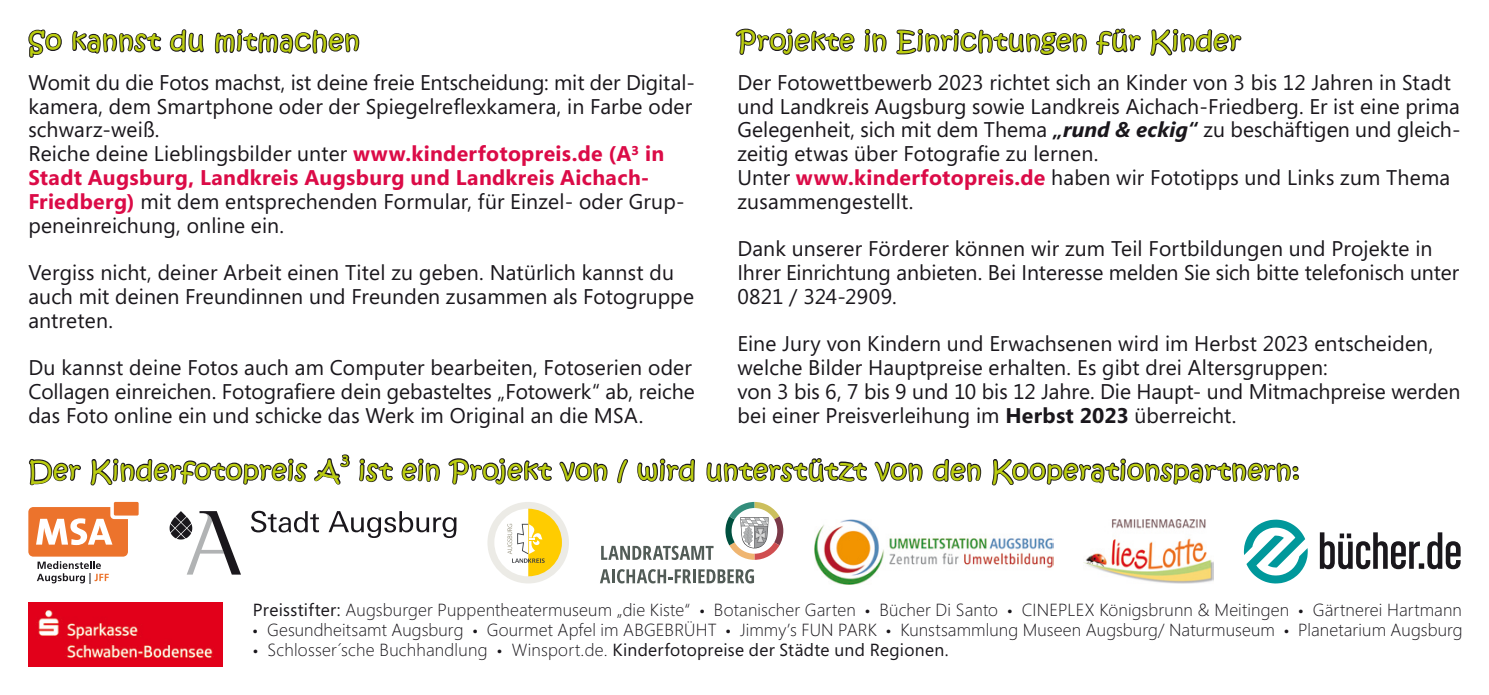
<style>
.page{position:relative;width:1489px;height:695px;background:#fff}
.page>*{position:absolute;margin:0;border:0;box-sizing:border-box;transform-origin:0 0}
.t1{font:26.25px "Kristen ITC";letter-spacing:.03em;color:#bbcd10}
.t2{font:21.25px/23.8px "Segoe";letter-spacing:.005em;color:#1a171c}
.t3{font:300 17.5px "Segoe";letter-spacing:.01em;color:#1a171c}
.s1{font-weight:700;font-style:italic}
.s2{font-weight:700;color:#db0b47}
.s3{font-weight:700}
.s4{font-weight:400}
.s5{font-family:"Myriad Pro";font-weight:400}
</style>
<div class="page">
<img style="left:28px;top:602px;width:195px;height:64px">
<img style="left:837px;top:538px;width:153px;height:46px">
<svg style="left:1319px;top:532px;width:141px;height:37px"></svg>
<svg style="left:28px;top:29px;width:34px;height:29px"></svg>
<svg style="left:72px;top:30px;width:90px;height:24px"></svg>
<svg style="left:169px;top:29px;width:35px;height:24px"></svg>
<svg style="left:214px;top:29px;width:146px;height:25px"></svg>
<svg style="left:735px;top:28px;width:120px;height:27px"></svg>
<svg style="left:864px;top:29px;width:23px;height:24px"></svg>
<svg style="left:896px;top:28px;width:191px;height:27px"></svg>
<svg style="left:1096px;top:28px;width:45px;height:27px"></svg>
<svg style="left:1150px;top:29px;width:92px;height:27px"></svg>
<svg style="left:932px;top:459px;width:50px;height:23px"></svg>
<svg style="left:990px;top:458px;width:317px;height:125px"></svg>
<svg style="left:28px;top:454px;width:895px;height:129px"></svg>
<p class="t1" style="left:737px;top:24px;width:505px">Projekte in Einrichtungen für Kinder</p>
<p class="t2" style="left:737px;top:70px;width:724px">Der Fotowettbewerb 2023 richtet sich an Kinder von 3 bis 12 Jahren in Stadt und Landkreis Augsburg sowie Landkreis Aichach-Friedberg. Er ist eine prima Gelegenheit, sich mit dem Thema <span class="s1">„rund &amp; eckig“</span> zu beschäftigen und gleich&shy;zeitig etwas über Fotografie zu lernen.<br>Unter <span class="s2">www.kinderfotopreis.de</span> haben wir Fototipps und Links zum Thema zusammengestellt.</p>
<p class="t2" style="left:737px;top:236px;width:723px">Dank unserer Förderer können wir zum Teil Fortbildungen und Projekte in<br>Ihrer Einrichtung anbieten. Bei Interesse melden Sie sich bitte telefonisch unter<br>0821 / 324-2909.</p>
<p class="t2" style="left:737px;top:331px;width:724px">Eine Jury von Kindern und Erwachsenen wird im Herbst 2023 entscheiden, welche Bilder Hauptpreise erhalten. Es gibt drei Altersgruppen:<br>von 3 bis 6, 7 bis 9 und 10 bis 12 Jahre. Die Haupt- und Mitmachpreise werden bei einer Preisverleihung im <span class="s3">Herbst 2023</span> überreicht.</p>
<p class="t1" style="left:28px;top:453px;width:1272px">Der Kinderfotopreis A ist ein Projekt von / wird unterstützt von den Kooperationspartnern:</p>
<p class="t1" style="left:28px;top:24px;width:333px">So kannst du mitmachen</p>
<p class="t2" style="left:28px;top:70px;width:668px">Womit du die Fotos machst, ist deine freie Entscheidung: mit der Digital&shy;kamera, dem Smartphone oder der Spiegelreflexkamera, in Farbe oder schwarz-weiß.<br>Reiche deine Lieblingsbilder unter <span class="s2">www.kinderfotopreis.de (A³ in Stadt Augsburg, Landkreis Augsburg und Landkreis Aichach-Friedberg)</span> mit dem entsprechenden Formular, für Einzel- oder Grup&shy;peneinreichung, online ein.</p>
<p class="t2" style="left:28px;top:260px;width:667px">Vergiss nicht, deiner Arbeit einen Titel zu geben. Natürlich kannst du auch mit deinen Freundinnen und Freunden zusammen als Fotogruppe antreten.</p>
<p class="t2" style="left:28px;top:355px;width:668px">Du kannst deine Fotos auch am Computer bearbeiten, Fotoserien oder<br>Collagen einreichen. Fotografiere dein gebasteltes „Fotowerk“ ab, reiche das Foto online ein und schicke das Werk im Original an die MSA.</p>
<p class="t1" style="left:341px;top:446px;width:9px">³</p>
<p class="t3" style="left:253px;top:599px;width:1210px"><span class="s4">Preisstifter:</span> Augsburger Puppentheatermuseum „die Kiste“ <span class="s5">•</span> Botanischer Garten <span class="s5">•</span> Bücher Di Santo <span class="s5">•</span> CINEPLEX Königsbrunn &amp; Meitingen <span class="s5">•</span> Gärtnerei Hartmann</p>
<p class="t3" style="left:253px;top:619px;width:1211px"><span class="s5">•</span> Gesundheitsamt Augsburg <span class="s5">•</span> Gourmet Apfel im ABGEBRÜHT <span class="s5">•</span> Jimmy’s FUN PARK <span class="s5">•</span> Kunstsammlung Museen Augsburg/ Naturmuseum <span class="s5">•</span> Planetarium Augsburg</p>
<p class="t3" style="left:253px;top:639px;width:697px"><span class="s5">•</span> Schlosser´sche Buchhandlung <span class="s5">•</span> Winsport.de. <span class="s4">Kinderfotopreise der Städte und Regionen.</span></p>
</div>
